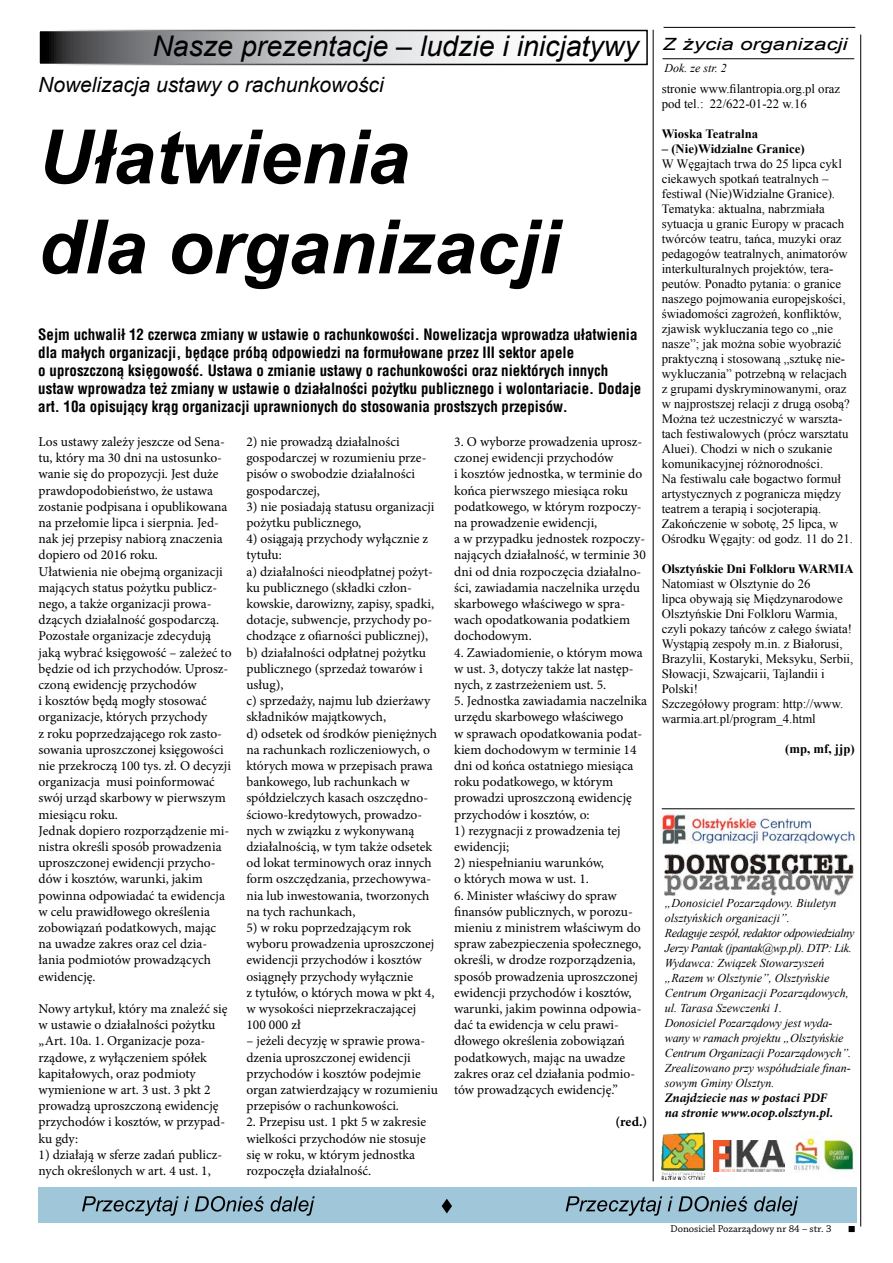
<style>
.page{position:relative;width:893px;height:1263px;background:#fff}
.page>*{position:absolute;margin:0;border:0;box-sizing:border-box;transform-origin:0 0}
.t1{font:italic 700 75px/90px "Arial";color:#000}
.t2{font:italic 28.5px "Arial";color:#000}
.t3{font:italic 21px "Arial";color:#000}
.t4{font:italic 16.8px "Arial";color:#000;scale:1.33 1}
.t5{font:700 15px/18px "Switzerland Condensed";color:#000}
.t6{font:13.5px/16.2px "Minion Pro";color:#000}
.t7{font:700 13.5px "Minion Pro";color:#000}
.t8{font:italic 700 13.05px/15px "Minion Pro";letter-spacing:-.005em;color:#000}
.t9{font:12.75px/15px "Times New Roman";color:#000}
.t10{font:700 12.75px "Times New Roman";color:#000}
.t11{font:italic 12px/15px "Times New Roman";color:#000}
.t12{font:10.5px "Chaparral Pro";color:#000}
</style>
<div class="page">
<img style="left:793px;top:1131px;width:69px;height:47px">
<svg style="left:41px;top:33px;width:445px;height:29px;background:#a8a9ab"></svg>
<div style="left:38px;top:30px;width:610px;height:35px;border:2px solid #fff"></div>
<div style="left:38px;top:1187px;width:818px;height:35px;background:#a0c6d9"></div>
<svg style="left:82px;top:1196px;width:716px;height:20px"></svg>
<svg style="left:849px;top:1226px;width:6px;height:6px"></svg>
<hr style="left:860px;top:35px;width:1px;height:1191px;background:#000">
<img style="left:657px;top:807px;width:201px;height:37px">
<hr style="left:662px;top:808px;width:193px;height:1px;background:#000">
<hr style="left:664px;top:27px;width:191px;height:1px;background:#000">
<hr style="left:662px;top:58px;width:192px;height:1px;background:#000">
<hr style="left:653px;top:30px;width:1px;height:1151px;background:#000">
<img style="left:665px;top:854px;width:189px;height:41px">
<img style="left:662px;top:1132px;width:44px;height:48px">
<img style="left:714px;top:1141px;width:71px;height:30px">
<h2 class="t2" style="left:152px;top:28px;width:488px">Nasze prezentacje – ludzie i inicjatywy</h2>
<h3 class="t3" style="left:38px;top:71px;width:347px">Nowelizacja ustawy o rachunkowości</h3>
<h1 class="t1" style="left:38px;top:114px;width:523px">Ułatwienia<br>dla organizacji</h1>
<p class="t5" style="left:38px;top:326px;width:605px">Sejm uchwalił 12 czerwca zmiany w ustawie o rachunkowości. Nowelizacja wprowadza ułatwienia dla małych organizacji, będące próbą odpowiedzi na formułowane przez III sektor apele<br>o uproszczoną księgowość. Ustawa o zmianie ustawy o rachunkowości oraz niektórych innych ustaw wprowadza też zmiany w ustawie o działalności pożytku publicznego i wolontariacie. Dodaje art. 10a opisujący krąg organizacji uprawnionych do stosowania prostszych przepisów.</p>
<p class="t6" style="left:246px;top:434px;width:182px">2) nie prowadzą działalności gospodarczej w rozumieniu prze&shy;pisów o swobodzie działalności gospodarczej,</p>
<p class="t6" style="left:246px;top:498px;width:190px">3) nie posiadają statusu organizacji pożytku publicznego,</p>
<p class="t6" style="left:246px;top:531px;width:192px">4) osiągają przychody wyłącznie z tytułu:<br>a) działalności nieodpłatnej pożyt&shy;ku publicznego (składki człon&shy;kowskie, darowizny, zapisy, spadki, dotacje, subwencje, przychody po&shy;chodzące z ofiarności publicznej), b) działalności odpłatnej pożytku publicznego (sprzedaż towarów i usług),<br>c) sprzedaży, najmu lub dzierżawy składników majątkowych,<br>d) odsetek od środków pieniężnych na rachunkach rozliczeniowych, o których mowa w przepisach prawa bankowego, lub rachunkach w spółdzielczych kasach oszczędno&shy;ściowo-kredytowych, prowadzo&shy;nych w związku z wykonywaną działalnością, w tym także odsetek od lokat terminowych oraz innych form oszczędzania, przechowywa&shy;nia lub inwestowania, tworzonych na tych rachunkach,</p>
<p class="t6" style="left:246px;top:920px;width:190px">5) w roku poprzedzającym rok wyboru prowadzenia uproszczonej ewidencji przychodów i kosztów osiągnęły przychody wyłącznie<br>z tytułów, o których mowa w pkt 4, w wysokości nieprzekraczającej<br>100 000 zł</p>
<p class="t6" style="left:246px;top:1033px;width:193px">– jeżeli decyzję w sprawie prowa&shy;dzenia uproszczonej ewidencji przychodów i kosztów podejmie organ zatwierdzający w rozumieniu przepisów o rachunkowości.</p>
<p class="t6" style="left:246px;top:1114px;width:181px">2. Przepisu ust. 1 pkt 5 w zakresie wielkości przychodów nie stosuje się w roku, w którym jednostka rozpoczęła działalność.</p>
<p class="t6" style="left:39px;top:434px;width:194px">Los ustawy zależy jeszcze od Sena&shy;tu, który ma 30 dni na ustosunko&shy;wanie się do propozycji. Jest duże prawdopodobieństwo, że ustawa zostanie podpisana i opublikowana na przełomie lipca i sierpnia. Jed&shy;nak jej przepisy nabiorą znaczenia dopiero od 2016 roku.<br>Ułatwienia nie obejmą organizacji mających status pożytku publicz&shy;nego, a także organizacji prowa&shy;dzących działalność gospodarczą.<br>Pozostałe organizacje zdecydują jaką wybrać księgowość – zależeć to będzie od ich przychodów. Uprosz&shy;czoną ewidencję przychodów<br>i kosztów będą mogły stosować organizacje, których przychody<br>z roku poprzedzającego rok zasto&shy;sowania uproszczonej księgowości nie przekroczą 100 tys. zł. O decyzji organizacja musi poinformować swój urząd skarbowy w pierwszym miesiącu roku.<br>Jednak dopiero rozporządzenie mi&shy;nistra określi sposób prowadzenia uproszczonej ewidencji przycho&shy;dów i kosztów, warunki, jakim powinna odpowiadać ta ewidencja w celu prawidłowego określenia zobowiązań podatkowych, mając na uwadze zakres oraz cel dzia&shy;łania podmiotów prowadzących ewidencję.</p>
<p class="t6" style="left:39px;top:1001px;width:190px">Nowy artykuł, który ma znaleźć się w ustawie o działalności pożytku „Art. 10a. 1. Organizacje poza&shy;rządowe, z wyłączeniem spółek kapitałowych, oraz podmioty wymienione w art. 3 ust. 3 pkt 2 prowadzą uproszczoną ewidencję przychodów i kosztów, w przypad&shy;ku gdy:</p>
<p class="t6" style="left:39px;top:1146px;width:185px">1) działają w sferze zadań publicz&shy;nych określonych w art. 4 ust. 1,</p>
<p class="t6" style="left:454px;top:434px;width:193px">3. O wyborze prowadzenia uprosz&shy;czonej ewidencji przychodów<br>i kosztów jednostka, w terminie do końca pierwszego miesiąca roku podatkowego, w którym rozpoczy&shy;na prowadzenie ewidencji,<br>a w przypadku jednostek rozpoczy&shy;nających działalność, w terminie 30 dni od dnia rozpoczęcia działalno&shy;ści, zawiadamia naczelnika urzędu skarbowego właściwego w spra&shy;wach opodatkowania podatkiem dochodowym.</p>
<p class="t6" style="left:454px;top:644px;width:190px">4. Zawiadomienie, o którym mowa w ust. 3, dotyczy także lat następ&shy;nych, z zastrzeżeniem ust. 5.</p>
<p class="t6" style="left:454px;top:693px;width:194px">5. Jednostka zawiadamia naczelnika urzędu skarbowego właściwego<br>w sprawach opodatkowania podat&shy;kiem dochodowym w terminie 14 dni od końca ostatniego miesiąca roku podatkowego, w którym prowadzi uproszczoną ewidencję przychodów i kosztów, o:</p>
<p class="t6" style="left:454px;top:822px;width:168px">1) rezygnacji z prowadzenia tej ewidencji;</p>
<p class="t6" style="left:454px;top:855px;width:151px">2) niespełnianiu warunków, o których mowa w ust. 1.</p>
<p class="t6" style="left:454px;top:887px;width:189px">6. Minister właściwy do spraw finansów publicznych, w porozu&shy;mieniu z ministrem właściwym do spraw zabezpieczenia społecznego, określi, w drodze rozporządzenia, sposób prowadzenia uproszczonej ewidencji przychodów i kosztów, warunki, jakim powinna odpowia&shy;dać ta ewidencja w celu prawi&shy;dłowego określenia zobowiązań podatkowych, mając na uwadze zakres oraz cel działania podmio&shy;tów prowadzących ewidencję.”</p>
<p class="t7" style="left:615px;top:1112px;width:33px">(red.)</p>
<p class="t4" style="left:662px;top:33px;width:141px">Z życia organizacji</p>
<p class="t11" style="left:665px;top:61px;width:64px">Dok. ze str. 2</p>
<p class="t9" style="left:662px;top:81px;width:180px">stronie www.filantropia.org.pl oraz pod tel.: 22/622-01-22 w.16</p>
<p class="t10" style="left:662px;top:125px;width:98px">Wioska Teatralna</p>
<p class="t10" style="left:662px;top:140px;width:144px">– (Nie)Widzialne Granice)</p>
<p class="t9" style="left:662px;top:156px;width:193px">W Węgajtach trwa do 25 lipca cykl ciekawych spotkań teatralnych – festiwal (Nie)Widzialne Granice).<br>Tematyka: aktualna, nabrzmiała sytuacja u granic Europy w pracach twórców teatru, tańca, muzyki oraz pedagogów teatralnych, animatorów interkulturalnych projektów, tera&shy;peutów. Ponadto pytania: o granice naszego pojmowania europejskości, świadomości zagrożeń, konfliktów, zjawisk wykluczania tego co „nie nasze”; jak można sobie wyobrazić praktyczną i stosowaną „sztukę nie&shy;wykluczania” potrzebną w relacjach z grupami dyskryminowanymi, oraz w najprostszej relacji z drugą osobą?<br>Można też uczestniczyć w warszta&shy;tach festiwalowych (prócz warsztatu Aluei). Chodzi w nich o szukanie komunikacyjnej różnorodności.<br>Na festiwalu całe bogactwo formuł artystycznych z pogranicza między teatrem a terapią i socjoterapią.<br>Zakończenie w sobotę, 25 lipca, w Ośrodku Węgajty: od godz. 11 do 21.</p>
<p class="t10" style="left:662px;top:559px;width:193px">Olsztyńskie Dni Folkloru WARMIA</p>
<p class="t9" style="left:662px;top:576px;width:193px">Natomiast w Olsztynie do 26<br>lipca obywają się Międzynarodowe<br>Olsztyńskie Dni Folkloru Warmia, czyli pokazy tańców z całego świata!<br>Wystąpią zespoły m.in. z Białorusi,<br>Brazylii, Kostaryki, Meksyku, Serbii,<br>Słowacji, Szwajcarii, Tajlandii i<br>Polski!<br>Szczegółowy program: http://www. warmia.art.pl/program_4.html</p>
<p class="t10" style="left:785px;top:739px;width:71px">(mp, mf, jjp)</p>
<p class="t11" style="left:665px;top:895px;width:191px">„Donosiciel Pozarządowy. Biuletyn olsztyńskich organizacji”.<br>Redaguje zespół, redaktor odpowiedzialny Jerzy Pantak (jpantak@wp.pl). DTP: Lik.<br>Wydawca: Związek Stowarzyszeń „Razem w Olsztynie”, Olsztyńskie Centrum Organizacji Pozarządowych, ul. Tarasa Szewczenki 1.<br>Donosiciel Pozarządowy jest wyda&shy;wany w ramach projektu „Olsztyńskie Centrum Organizacji Pozarządowych”.<br>Zrealizowano przy współudziale finan&shy;sowym Gminy Olsztyn.</p>
<p class="t8" style="left:665px;top:1090px;width:170px">Znajdziecie nas w postaci PDF na stronie www.ocop.olsztyn.pl.</p>
<p class="t12" style="left:671px;top:1223px;width:162px">Donosiciel Pozarządowy nr 84 – str. 3</p>
</div>
